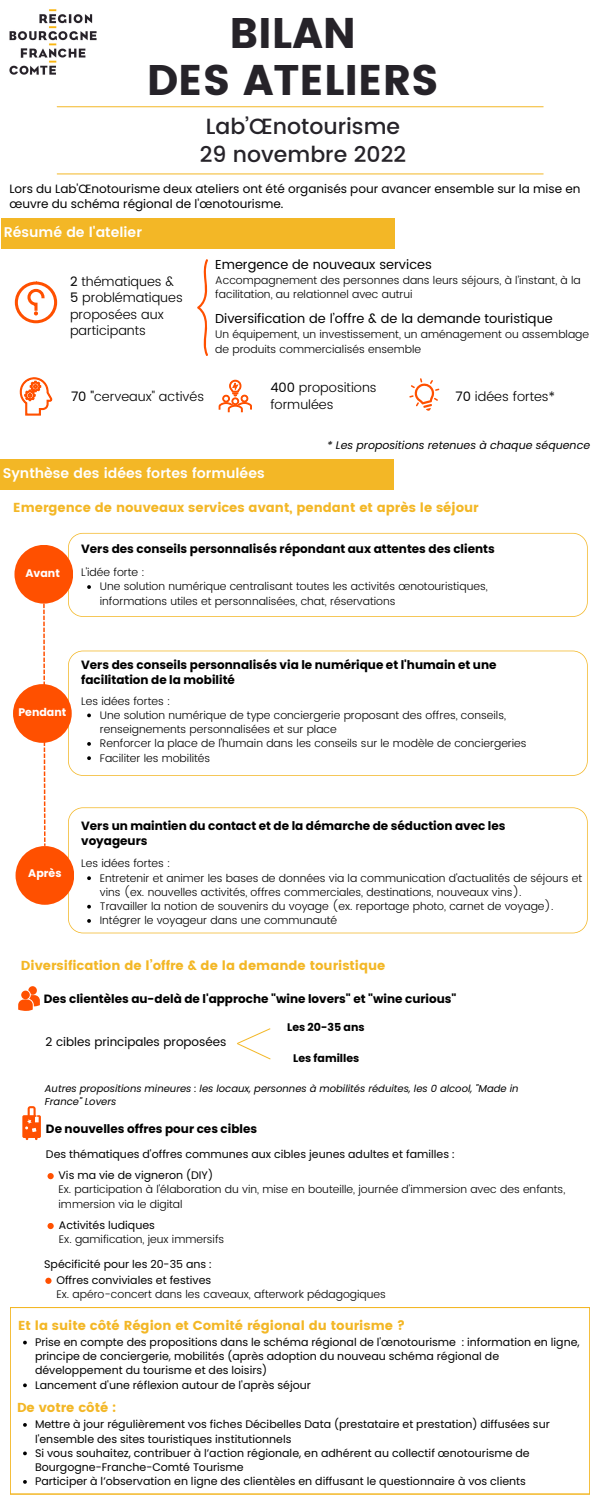
<style>
.page{position:relative;width:600px;height:1500px;background:#fff}
.page>*{position:absolute;margin:0;border:0;box-sizing:border-box;transform-origin:0 0}
.t1{font:42.7px/46.5px "Poppins";color:#262329;text-align:center}
.t2{font:500 22px/28.5px "Poppins";color:#262329}
.t3{font:600 14px "Poppins";color:#fff}
.t4{font:13px "Poppins";color:#f3b726}
.t5{font:300 13px/16.5px "Poppins";color:#000}
.t6{font:13px "Poppins";color:#000}
.t7{font:700 12px/15px "Poppins";color:#000}
.t8{font:12px/15px "Poppins";color:#000}
.t9{font:300 11px/14.2px "Poppins";color:#000}
.t10{font:11px/14.2px "Poppins";color:#000}
.t11{font:italic 11px "Poppins";color:#000}
.t12{font:700 11px "Poppins";color:#000}
.t13{font:700 11px "Poppins";color:#fff}
.t14{font:italic 10px/12.8px "Poppins";color:#000}
.s1{font-weight:400}
</style>
<div class="page">
<img style="left:9px;top:9px;width:88px;height:66px">
<hr style="left:57px;top:174px;width:486px;height:1px;background:#f3b726">
<hr style="left:57px;top:106px;width:486px;height:1px;background:#f3b726">
<svg style="left:14px;top:281px;width:44px;height:43px"></svg>
<div style="left:1px;top:218px;width:393px;height:31px;background:#f3b726"></div>
<svg style="left:19px;top:377px;width:33px;height:39px"></svg>
<svg style="left:218px;top:380px;width:34px;height:32px"></svg>
<svg style="left:409px;top:378px;width:30px;height:33px"></svg>
<div style="left:0;top:459px;width:393px;height:31px;background:#f3b726"></div>
<svg style="left:68px;top:533px;width:520px;height:84px"></svg>
<svg style="left:43px;top:604px;width:3px;height:242px"></svg>
<div style="left:14px;top:545px;width:59px;height:59px;background:#ff5000;border-radius:50%"></div>
<svg style="left:68px;top:807px;width:520px;height:126px"></svg>
<svg style="left:68px;top:651px;width:520px;height:125px"></svg>
<svg style="left:197px;top:259px;width:11px;height:97px"></svg>
<div style="left:13px;top:684px;width:59px;height:59px;background:#ff5000;border-radius:50%"></div>
<div style="left:16px;top:846px;width:58px;height:59px;background:#ff5000;border-radius:50%"></div>
<svg style="left:18px;top:986px;width:22px;height:25px"></svg>
<svg style="left:237px;top:1028px;width:34px;height:32px"></svg>
<svg style="left:22px;top:1106px;width:19px;height:34px"></svg>
<svg style="left:48px;top:1173px;width:6px;height:6px"></svg>
<svg style="left:48px;top:1223px;width:6px;height:6px"></svg>
<div style="left:45px;top:1278px;width:7px;height:6px;background:#ff5000;border-radius:50%"></div>
<svg style="left:10px;top:1307px;width:580px;height:187px"></svg>
<svg style="left:87px;top:585px;width:4px;height:4px"></svg>
<svg style="left:87px;top:714px;width:4px;height:3px"></svg>
<svg style="left:87px;top:742px;width:4px;height:4px"></svg>
<svg style="left:87px;top:756px;width:4px;height:4px"></svg>
<svg style="left:87px;top:876px;width:4px;height:4px"></svg>
<svg style="left:87px;top:905px;width:4px;height:4px"></svg>
<svg style="left:87px;top:919px;width:4px;height:4px"></svg>
<svg style="left:23px;top:1341px;width:4px;height:3px"></svg>
<svg style="left:23px;top:1383px;width:4px;height:4px"></svg>
<svg style="left:23px;top:1423px;width:4px;height:4px"></svg>
<svg style="left:23px;top:1452px;width:4px;height:3px"></svg>
<svg style="left:23px;top:1480px;width:4px;height:4px"></svg>
<h1 class="t1" style="left:147px;top:10px;width:294px">BILAN<br>DES ATELIERS</h1>
<h2 class="t2" style="left:200px;top:112px;width:208px">Lab’Œnotourisme<br>29 novembre 2022</h2>
<p class="t8" style="left:9px;top:182px;width:573px">Lors du Lab'Œnotourisme deux ateliers ont été organisés pour avancer ensemble sur la mise en œuvre du schéma régional de l'œnotourisme.</p>
<p class="t3" style="left:4px;top:224px;width:140px">Résumé de l'atelier</p>
<p class="t5" style="left:70px;top:273px;width:114px"><span class="s1">2</span> thématiques &amp;<br><span class="s1">5</span> problématiques proposées aux participants</p>
<p class="t6" style="left:215px;top:257px;width:218px">Emergence de nouveaux services</p>
<p class="t9" style="left:215px;top:273px;width:367px">Accompagnement des personnes dans leurs séjours, à l’instant, à la facilitation, au relationnel avec autrui</p>
<p class="t6" style="left:215px;top:311px;width:339px">Diversification de l’offre &amp; de la demande touristique</p>
<p class="t9" style="left:215px;top:327px;width:376px">Un équipement, un investissement, un aménagement ou assemblage de produits commercialisés ensemble</p>
<p class="t5" style="left:71px;top:388px;width:135px"><span class="s1">70 "</span>cerveaux" activés</p>
<p class="t5" style="left:270px;top:380px;width:108px"><span class="s1">400</span> propositions formulées</p>
<p class="t5" style="left:455px;top:388px;width:101px"><span class="s1">70</span> idées fortes*</p>
<p class="t3" style="left:3px;top:465px;width:264px">Synthèse des idées fortes formulées</p>
<p class="t11" style="left:327px;top:437px;width:264px">* Les propositions retenues à chaque séquence</p>
<p class="t4" style="left:13px;top:500px;width:467px">Emergence de nouveaux services avant, pendant et après le séjour</p>
<p class="t13" style="left:26px;top:566px;width:36px">Avant</p>
<p class="t7" style="left:81px;top:541px;width:415px">Vers des conseils personnalisés répondant aux attentes des clients</p>
<p class="t9" style="left:100px;top:580px;width:389px">Une solution numérique centralisant toutes les activités œnotouristiques, informations utiles et personnalisées, chat, réservations</p>
<p class="t9" style="left:81px;top:565px;width:65px">L'idée forte :</p>
<p class="t13" style="left:18px;top:705px;width:49px">Pendant</p>
<p class="t7" style="left:81px;top:657px;width:417px">Vers des conseils personnalisés via le numérique et l'humain et une facilitation de la mobilité</p>
<p class="t9" style="left:100px;top:708px;width:428px">Une solution numérique de type conciergerie proposant des offres, conseils, renseignements personnalisées et sur place<br>Renforcer la place de l'humain dans les conseils sur le modèle de conciergeries Faciliter les mobilités</p>
<p class="t9" style="left:81px;top:694px;width:91px">Les idées fortes :</p>
<p class="t13" style="left:28px;top:866px;width:35px">Après</p>
<p class="t7" style="left:81px;top:818px;width:426px">Vers un maintien du contact et de la démarche de séduction avec les voyageurs</p>
<p class="t9" style="left:100px;top:871px;width:484px">Entretenir et animer les bases de données via la communication d'actualités de séjours et vins (ex. nouvelles activités, offres commerciales, destinations, nouveaux vins).<br>Travailler la notion de souvenirs du voyage (ex. reportage photo, carnet de voyage).<br>Intégrer le voyageur dans une communauté</p>
<p class="t9" style="left:81px;top:856px;width:91px">Les idées fortes :</p>
<p class="t4" style="left:21px;top:958px;width:366px">Diversification de l’offre &amp; de la demande touristique</p>
<p class="t7" style="left:44px;top:991px;width:414px">Des clientèles au-delà de l'approche "wine lovers" et "wine curious"</p>
<p class="t12" style="left:287px;top:1020px;width:79px">Les 20-35 ans</p>
<p class="t12" style="left:293px;top:1050px;width:68px">Les familles</p>
<p class="t8" style="left:46px;top:1035px;width:182px">2 cibles principales proposées</p>
<p class="t14" style="left:45px;top:1082px;width:475px">Autres propositions mineures : les locaux, personnes à mobilités réduites, les 0 alcool, "Made in<br>France" Lovers</p>
<p class="t7" style="left:46px;top:1121px;width:213px">De nouvelles offres pour ces cibles</p>
<p class="t10" style="left:59px;top:1143px;width:397px;line-height:21.4px;text-indent:-13px">Des thématiques d'offres communes aux cibles jeunes adultes et familles :<br>Vis ma vie de vigneron (DIY)</p>
<p class="t9" style="left:59px;top:1183px;width:508px">Ex. participation à l'élaboration du vin, mise en bouteille, journée d'immersion avec des enfants, immersion via le digital</p>
<p class="t10" style="left:59px;top:1218px;width:98px">Activités ludiques</p>
<p class="t9" style="left:59px;top:1232px;width:167px">Ex. gamification, jeux immersifs</p>
<p class="t10" style="left:44px;top:1257px;width:169px;line-height:15.4px;text-align:right">Spécificité pour les 20-35 ans :<br>Offres conviviales et festives</p>
<p class="t9" style="left:56px;top:1287px;width:331px">Ex. apéro-concert dans les caveaux, afterwork pédagogiques</p>
<p class="t4" style="left:18px;top:1318px;width:389px">Et la suite côté Région et Comité régional du tourisme ?</p>
<p class="t10" style="left:35px;top:1335px;width:546px">Prise en compte des propositions dans le schéma régional de l'œnotourisme : information en ligne, principe de conciergerie, mobilités (après adoption du nouveau schéma régional de développement du tourisme et des loisirs)<br>Lancement d'une réflexion autour de l'après séjour</p>
<p class="t4" style="left:17px;top:1400px;width:101px">De votre côté :</p>
<p class="t10" style="left:35px;top:1417px;width:516px">Mettre à jour régulièrement vos fiches Décibelles Data (prestataire et prestation) diffusées sur l'ensemble des sites touristiques institutionnels<br>Si vous souhaitez, contribuer à l’action régionale, en adhérent au collectif œnotourisme de Bourgogne-Franche-Comté Tourisme<br>Participer à l’observation en ligne des clientèles en diffusant le questionnaire à vos clients</p>
</div>
